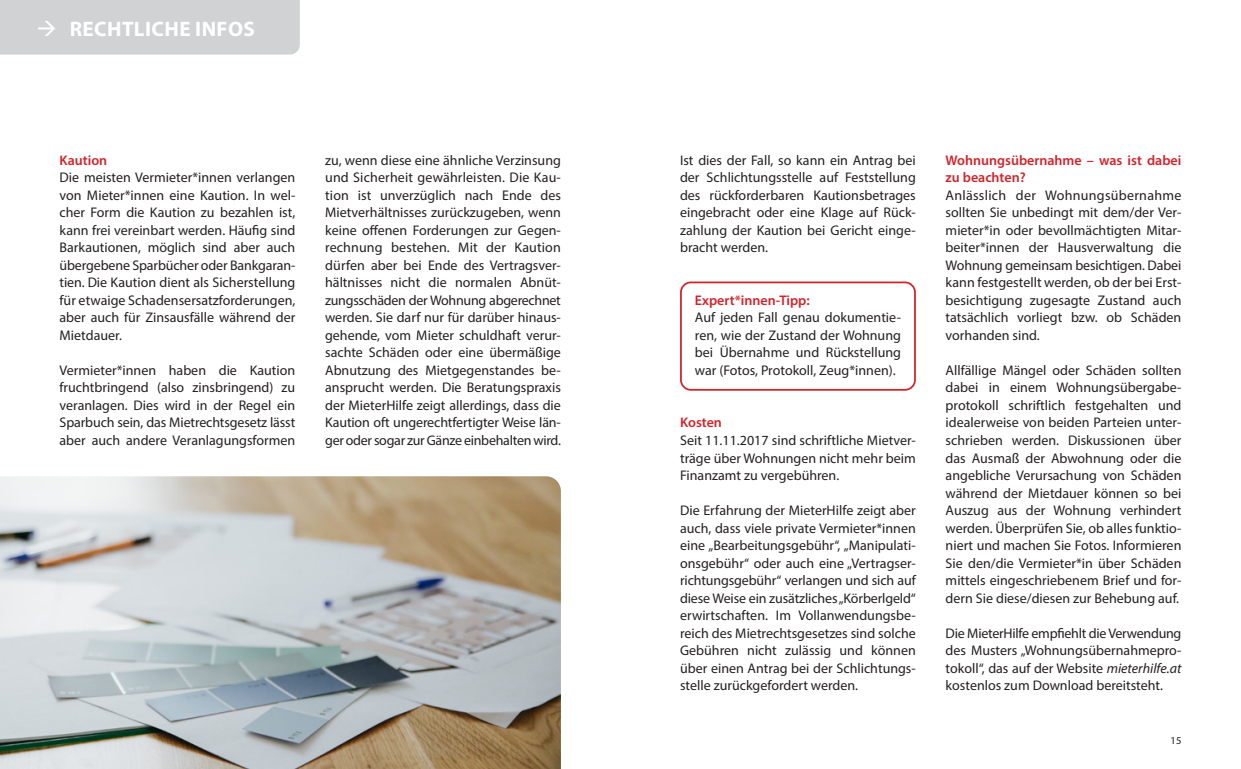
<style>
.page{position:relative;width:1241px;height:769px;background:#fff}
.page>*{position:absolute;margin:0;border:0;box-sizing:border-box;transform-origin:0 0}
.t1{font:700 21px "Myriad Pro";letter-spacing:.02em;color:#fff}
.t2{font:14px/17.5px "Myriad Pro";color:#231f20;text-align:justify}
.t3{font:600 14px/17.5px "Myriad Pro";color:#d1232a}
.t4{font:10.5px "Myriad Pro";color:#231f20}
.s1{font-style:italic}
</style>
<div class="page">
<div style="left:0;top:0;width:300px;height:55px;background:#d1d2d4"></div>
<img style="left:0;top:476px;width:561px;height:293px">
<div style="left:680px;top:282px;width:235px;height:109px;border:2px solid #d1232a;border-radius:10px"></div>
<h1 class="t1" style="left:36px;top:15px;width:220px">→ RECHTLICHE INFOS</h1>
<p class="t3" style="left:60px;top:151px;width:49px">Kaution</p>
<p class="t2" style="left:60px;top:169px;width:237px">Die meisten Vermieter*innen verlangen von Mieter*innen eine Kaution. In wel&shy;cher Form die Kaution zu bezahlen ist, kann frei vereinbart werden. Häufig sind Barkautionen, möglich sind aber auch übergebene Sparbücher oder Bankgaran&shy;tien. Die Kaution dient als Sicherstellung für etwaige Schadensersatzforderungen, aber auch für Zinsausfälle während der Mietdauer.</p>
<p class="t2" style="left:60px;top:361px;width:237px">Vermieter*innen haben die Kaution fruchtbringend (also zinsbringend) zu veranlagen. Dies wird in der Regel ein Sparbuch sein, das Mietrechtsgesetz lässt aber auch andere Veranlagungsformen</p>
<p class="t2" style="left:325px;top:151px;width:237px">zu, wenn diese eine ähnliche Verzinsung und Sicherheit gewährleisten. Die Kau&shy;tion ist unverzüglich nach Ende des Mietverhältnisses zurückzugeben, wenn keine offenen Forderungen zur Gegen&shy;rechnung bestehen. Mit der Kaution dürfen aber bei Ende des Vertragsver&shy;hältnisses nicht die normalen Abnüt&shy;zungsschäden der Wohnung abgerechnet werden. Sie darf nur für darüber hinaus&shy;gehende, vom Mieter schuldhaft verur&shy;sachte Schäden oder eine übermäßige Abnutzung des Mietgegenstandes be&shy;ansprucht werden. Die Beratungspraxis der MieterHilfe zeigt allerdings, dass die Kaution oft ungerechtfertigter Weise län&shy;ger oder sogar zur Gänze einbehalten wird.</p>
<p class="t2" style="left:680px;top:151px;width:237px">Ist dies der Fall, so kann ein Antrag bei der Schlichtungsstelle auf Feststellung des rückforderbaren Kautionsbetrages eingebracht oder eine Klage auf Rück&shy;zahlung der Kaution bei Gericht einge&shy;bracht werden.</p>
<p class="t3" style="left:694px;top:291px;width:116px">Expert*innen-Tipp:</p>
<p class="t2" style="left:694px;top:309px;width:207px">Auf jeden Fall genau dokumentie&shy;ren, wie der Zustand der Wohnung bei Übernahme und Rückstellung war (Fotos, Protokoll, Zeug*innen).</p>
<p class="t3" style="left:680px;top:414px;width:43px">Kosten</p>
<p class="t2" style="left:680px;top:431px;width:237px">Seit 11.11.2017 sind schriftliche Mietver&shy;träge über Wohnungen nicht mehr beim Finanzamt zu vergebühren.</p>
<p class="t2" style="left:680px;top:501px;width:237px">Die Erfahrung der MieterHilfe zeigt aber auch, dass viele private Vermieter*innen eine „Bearbeitungsgebühr“, „Manipulati&shy;onsgebühr“ oder auch eine „Vertragser&shy;richtungsgebühr“ verlangen und sich auf diese Weise ein zusätzliches „Körberlgeld“ erwirtschaften. Im Vollanwendungsbe&shy;reich des Mietrechtsgesetzes sind solche Gebühren nicht zulässig und können über einen Antrag bei der Schlichtungs&shy;stelle zurückgefordert werden.</p>
<p class="t3" style="left:945px;top:151px;width:237px">Wohnungsübernahme – was ist dabei zu beachten?</p>
<p class="t2" style="left:945px;top:186px;width:237px">Anlässlich der Wohnungsübernahme sollten Sie unbedingt mit dem/der Ver&shy;mieter*in oder bevollmächtigten Mitar&shy;beiter*innen der Hausverwaltung die Wohnung gemeinsam besichtigen. Dabei kann festgestellt werden, ob der bei Erst&shy;besichtigung zugesagte Zustand auch tatsächlich vorliegt bzw. ob Schäden vorhanden sind.</p>
<p class="t2" style="left:945px;top:361px;width:237px">Allfällige Mängel oder Schäden sollten dabei in einem Wohnungsübergabe&shy;protokoll schriftlich festgehalten und idealerweise von beiden Parteien unter&shy;schrieben werden. Diskussionen über das Ausmaß der Abwohnung oder die angebliche Verursachung von Schäden während der Mietdauer können so bei Auszug aus der Wohnung verhindert werden. Überprüfen Sie, ob alles funktio&shy;niert und machen Sie Fotos. Informieren Sie den/die Vermieter*in über Schäden mittels eingeschriebenem Brief und for&shy;dern Sie diese/diesen zur Behebung auf.</p>
<p class="t2" style="left:945px;top:624px;width:237px">Die MieterHilfe empfiehlt die Verwendung des Musters „Wohnungsübernahmepro&shy;tokoll“, das auf der Website <span class="s1">mieterhilfe.at </span>kostenlos zum Download bereitsteht.</p>
<p class="t4" style="left:1170px;top:734px;width:12px">15</p>
</div>
